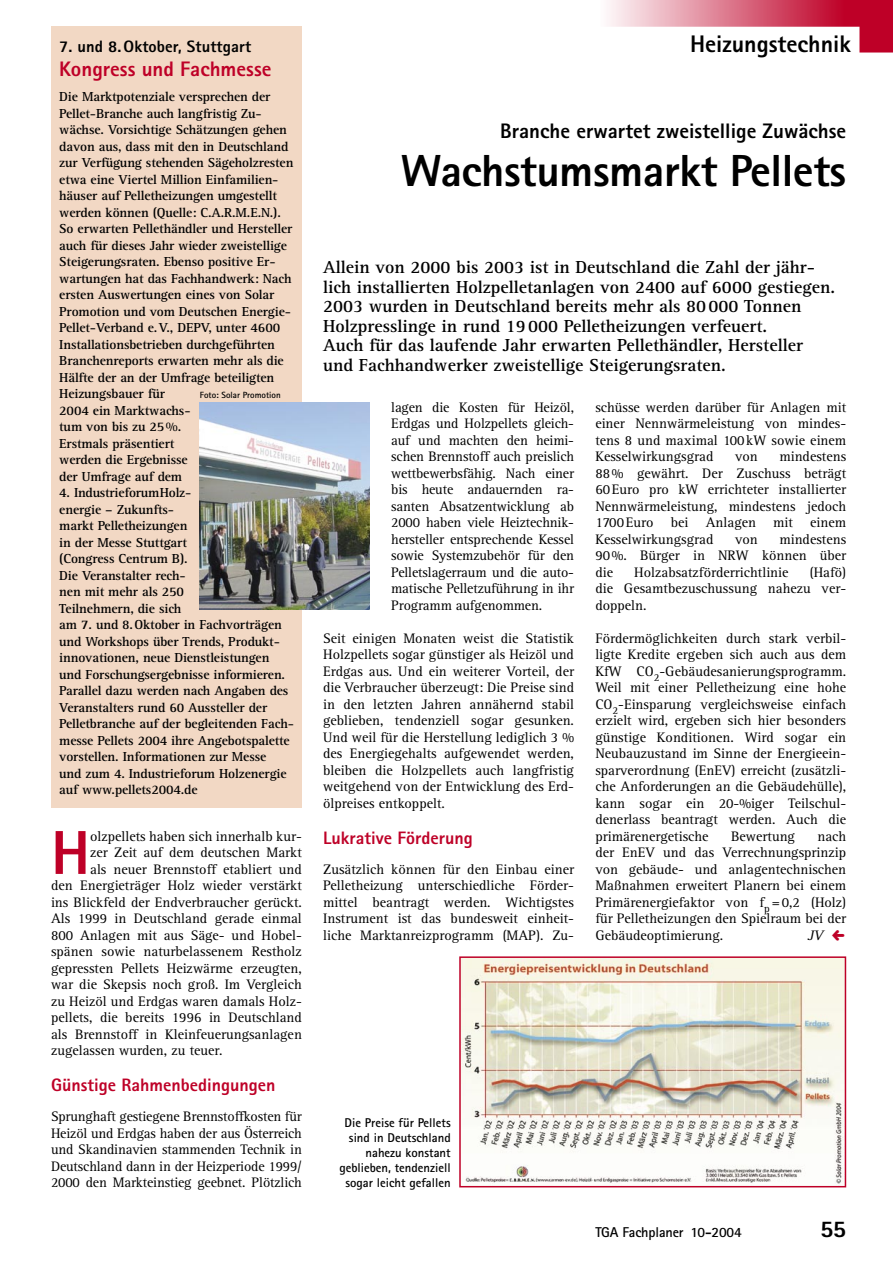
<style>
.page{position:relative;width:893px;height:1263px;background:#fff}
.page>*{position:absolute;margin:0;border:0;box-sizing:border-box;transform-origin:0 0}
.T01c_Grund_m_Ini{font:800 62.1px "Rotis Sans Serif";color:#be0027}
.T08b_HÜ{font:800 45px "Rotis Sans Serif";letter-spacing:-.01em;color:#000}
.t1{font:800 24px "Rotis Sans Serif";color:#000}
.T08a_Dach{font:800 21px "Rotis Sans Serif";color:#000}
.T09a_Kasten{font:800 21px "Rotis Sans Serif";color:#be0027}
.T08c_Vorspann{font:700 18px/19.5px "Rotis Serif";color:#000}
.T04a_ZÜ_1{font:800 18px "Rotis Sans Serif";color:#be0027}
.T05a_Dach_4sp{font:800 16.5px "Rotis Sans Serif";letter-spacing:.005em;color:#000}
.T01b_Grund_n_ZÜ{font:14.25px/16.5px "Rotis Serif";color:#000;text-align:justify}
.T01a_Grund{font:14.25px/16.5px "Rotis Serif";color:#000;text-align:justify}
.T01c_Grund_m_Ini-2{font:14.25px "Rotis Serif";color:#000}
.t2{font:700 14.25px "Rotis Sans Serif";letter-spacing:-.01em;color:#000}
.T01a_Grund-2{font:italic 14.25px "Rotis Serif";color:#000}
.T09b_Kas_-Text{font:700 13.5px/16.5px "Rotis Serif";letter-spacing:-.01em;color:#000}
.T07a_Foto{font:700 12.75px/15px "Rotis Sans Serif";color:#000;text-align:right}
.T07a_Foto-2{font:700 9px "Rotis Sans Serif";color:#000}
</style>
<div class="page">
<svg style="left:609px;top:0;width:284px;height:53px"></svg>
<img style="left:462px;top:959px;width:381px;height:225px">
<div style="left:459px;top:956px;width:387px;height:231px;border:2px solid #be0027"></div>
<div style="left:51px;top:27px;width:251px;height:781px;background:#f2d8c4"></div>
<img style="left:200px;top:402px;width:170px;height:208px">
<p class="T05a_Dach_4sp" style="left:59px;top:35px;width:193px">7. und 8. Oktober, Stuttgart</p>
<p class="T09a_Kasten" style="left:59px;top:56px;width:214px">Kongress und Fachmesse</p>
<p class="T09b_Kas_-Text" style="left:59px;top:89px;width:236px">Die Marktpotenziale versprechen der Pellet-Branche auch langfristig Zu&shy;wächse. Vorsichtige Schätzungen gehen davon aus, dass mit den in Deutschland zur Verfügung stehenden Sägeholzresten etwa eine Viertel Million Einfamilien&shy;häuser auf Pelletheizungen umgestellt werden können (Quelle: C.A.R.M.E.N.).</p>
<p class="T09b_Kas_-Text" style="left:59px;top:221px;width:235px">So erwarten Pellethändler und Hersteller auch für dieses Jahr wieder zweistellige Steigerungsraten. Ebenso positive Er&shy;wartungen hat das Fachhandwerk: Nach ersten Auswertungen eines von Solar Promotion und vom Deutschen Energie-Pellet-Verband e. V., DEPV, unter 4600<br>Installationsbetrieben durchgeführten Branchenreports erwarten mehr als die Hälfte der an der Umfrage beteiligten Heizungsbauer für<br>2004 ein Marktwachs-<br>tum von bis zu 25 %.</p>
<p class="T09b_Kas_-Text" style="left:59px;top:435px;width:130px">Erstmals präsentiert werden die Ergebnisse der Umfrage auf dem</p>
<p class="T09b_Kas_-Text" style="left:59px;top:485px;width:236px">4. Industrieforum Holz-<br>energie – Zukunfts-<br>markt Pelletheizungen<br>in der Messe Stuttgart<br>(Congress Centrum B).<br>Die Veranstalter rech-<br>nen mit mehr als 250<br>Teilnehmern, die sich<br>am 7. und 8. Oktober in Fachvorträgen und Workshops über Trends, Produkt&shy;innovationen, neue Dienstleistungen und Forschungsergebnisse informieren.<br>Parallel dazu werden nach Angaben des<br>Veranstalters rund 60 Aussteller der<br>Pelletbranche auf der begleitenden Fach&shy;messe Pellets 2004 ihre Angebotspalette vorstellen. Informationen zur Messe<br>und zum 4. Industrieforum Holzenergie auf www.pellets2004.de</p>
<p class="T07a_Foto-2" style="left:200px;top:389px;width:82px">Foto: Solar Promotion</p>
<p class="T01c_Grund_m_Ini" style="left:51px;top:813px;width:41px">H</p>
<p class="T01c_Grund_m_Ini-2" style="left:90px;top:828px;width:213px">olzpellets haben sich innerhalb kur-</p>
<p class="T01c_Grund_m_Ini-2" style="left:90px;top:844px;width:213px">zer Zeit auf dem deutschen Markt</p>
<p class="T01c_Grund_m_Ini-2" style="left:90px;top:861px;width:213px">als neuer Brennstoff etabliert und</p>
<p class="T01c_Grund_m_Ini-2" style="left:51px;top:877px;width:252px">den Energieträger Holz wieder verstärkt</p>
<p class="T01c_Grund_m_Ini-2" style="left:51px;top:894px;width:252px">ins Blickfeld der Endverbraucher gerückt.</p>
<p class="T01c_Grund_m_Ini-2" style="left:51px;top:910px;width:252px">Als 1999 in Deutschland gerade einmal</p>
<p class="T01c_Grund_m_Ini-2" style="left:51px;top:927px;width:252px">800 Anlagen mit aus Säge- und Hobel-</p>
<p class="T01c_Grund_m_Ini-2" style="left:51px;top:943px;width:252px">spänen sowie naturbelassenem Restholz</p>
<p class="T01c_Grund_m_Ini-2" style="left:51px;top:960px;width:252px">gepressten Pellets Heizwärme erzeugten,</p>
<p class="T01c_Grund_m_Ini-2" style="left:51px;top:976px;width:252px">war die Skepsis noch groß. Im Vergleich</p>
<p class="T01c_Grund_m_Ini-2" style="left:51px;top:993px;width:252px">zu Heizöl und Erdgas waren damals Holz-</p>
<p class="T01c_Grund_m_Ini-2" style="left:51px;top:1009px;width:252px">pellets, die bereits 1996 in Deutschland</p>
<p class="T01c_Grund_m_Ini-2" style="left:51px;top:1026px;width:252px">als Brennstoff in Kleinfeuerungsanlagen</p>
<p class="T01c_Grund_m_Ini-2" style="left:51px;top:1042px;width:173px">zugelassen wurden, zu teuer.</p>
<p class="T04a_ZÜ_1" style="left:51px;top:1074px;width:226px">Günstige Rahmenbedingungen</p>
<p class="T01b_Grund_n_ZÜ" style="left:51px;top:1109px;width:252px">Sprunghaft gestiegene Brennstoffkosten für Heizöl und Erdgas haben der aus Österreich und Skandinavien stammenden Technik in Deutschland dann in der Heizperiode 1999/ 2000 den Markteinstieg geebnet. Plötzlich</p>
<p class="t1" style="left:690px;top:29px;width:162px">Heizungstechnik</p>
<p class="T08a_Dach" style="left:500px;top:117px;width:348px">Branche erwartet zweistellige Zuwächse</p>
<p class="T08b_HÜ" style="left:401px;top:142px;width:447px">Wachstumsmarkt Pellets</p>
<p class="T08c_Vorspann" style="left:323px;top:258px;width:513px">Allein von 2000 bis 2003 ist in Deutschland die Zahl der jähr&shy;lich installierten Holzpelletanlagen von 2400 auf 6000 gestiegen.<br>2003 wurden in Deutschland bereits mehr als 80 000 Tonnen Holzpresslinge in rund 19 000 Pelletheizungen verfeuert.<br>Auch für das laufende Jahr erwarten Pellethändler, Hersteller und Fachhandwerker zweistellige Steigerungsraten.</p>
<p class="T01b_Grund_n_ZÜ" style="left:391px;top:399px;width:184px">lagen die Kosten für Heizöl, Erdgas und Holzpellets gleich&shy;auf und machten den heimi&shy;schen Brennstoff auch preislich wettbewerbsfähig. Nach einer bis heute andauernden ra&shy;santen Absatzentwicklung ab 2000 haben viele Heiztechnik&shy;hersteller entsprechende Kessel sowie Systemzubehör für den Pelletslagerraum und die auto&shy;matische Pelletzuführung in ihr Programm aufgenommen.</p>
<p class="T01a_Grund" style="left:323px;top:630px;width:252px">Seit einigen Monaten weist die Statistik Holzpellets sogar günstiger als Heizöl und Erdgas aus. Und ein weiterer Vorteil, der die Verbraucher überzeugt: Die Preise sind in den letzten Jahren annähernd stabil geblieben, tendenziell sogar gesunken.<br>Und weil für die Herstellung lediglich 3 % des Energiegehalts aufgewendet werden, bleiben die Holzpellets auch langfristig weitgehend von der Entwicklung des Erd&shy;ölpreises entkoppelt.</p>
<p class="T04a_ZÜ_1" style="left:323px;top:826px;width:151px">Lukrative Förderung</p>
<p class="T01b_Grund_n_ZÜ" style="left:323px;top:861px;width:252px">Zusätzlich können für den Einbau einer Pelletheizung unterschiedliche Förder&shy;mittel beantragt werden. Wichtigstes Instrument ist das bundesweit einheit&shy;liche Marktanreizprogramm (MAP). Zu-</p>
<p class="T01b_Grund_n_ZÜ" style="left:595px;top:399px;width:252px">schüsse werden darüber für Anlagen mit einer Nennwärmeleistung von mindes&shy;tens 8 und maximal 100 kW sowie einem Kesselwirkungsgrad</p>
<p class="T01b_Grund_n_ZÜ" style="left:595px;top:449px;width:252px;text-indent:184px">mindestens 88 % gewährt. Der Zuschuss beträgt 60 Euro pro kW errichteter installierter Nennwärmeleistung, mindestens jedoch 1700 Euro bei Anlagen mit einem Kesselwirkungsgrad</p>
<p class="T01b_Grund_n_ZÜ" style="left:735px;top:449px;width:24px">von</p>
<p class="T01b_Grund_n_ZÜ" style="left:595px;top:531px;width:252px;text-indent:184px">mindestens 90 %. Bürger in NRW können über die</p>
<p class="T01b_Grund_n_ZÜ" style="left:735px;top:531px;width:24px">von</p>
<p class="T01b_Grund_n_ZÜ" style="left:595px;top:564px;width:252px;text-indent:214px">(Hafö) die Gesamtbezuschussung nahezu ver&shy;doppeln.</p>
<p class="T01a_Grund" style="left:595px;top:630px;width:252px">Fördermöglichkeiten durch stark verbil&shy;ligte Kredite ergeben sich auch aus dem KfW CO<sub>2</sub>-Gebäudesanierungsprogramm.<br>Weil mit einer Pelletheizung eine hohe CO<sub>2</sub>-Einsparung vergleichsweise einfach erzielt wird, ergeben sich hier besonders günstige Konditionen. Wird sogar ein Neubauzustand im Sinne der Energieein&shy;sparverordnung (EnEV) erreicht (zusätzli&shy;che Anforderungen an die Gebäudehülle), kann sogar ein 20-%iger Teilschul&shy;denerlass beantragt werden. Auch die primärenergetische</p>
<p class="T01b_Grund_n_ZÜ" style="left:634px;top:564px;width:156px">Holzabsatzförderrichtlinie</p>
<p class="T01a_Grund" style="left:595px;top:828px;width:252px;text-indent:222px">nach der EnEV und das Verrechnungsprinzip von gebäude- und anlagentechnischen Maßnahmen erweitert Planern bei einem Primärenergiefaktor von f<sub>p</sub> = 0,2 (Holz) für Pelletheizungen den Spielraum bei der Gebäudeoptimierung.</p>
<p class="T01a_Grund" style="left:731px;top:828px;width:65px">Bewertung</p>
<p class="T01a_Grund-2" style="left:808px;top:927px;width:17px">JV</p>
<p class="T07a_Foto" style="left:339px;top:1115px;width:113px">Die Preise für Pellets sind in Deutschland nahezu konstant geblieben, tendenziell sogar leicht gefallen</p>
<p class="t2" style="left:595px;top:1223px;width:148px">TGA Fachplaner 10-2004</p>
<p class="t1" style="left:820px;top:1213px;width:28px">55</p>
</div>
